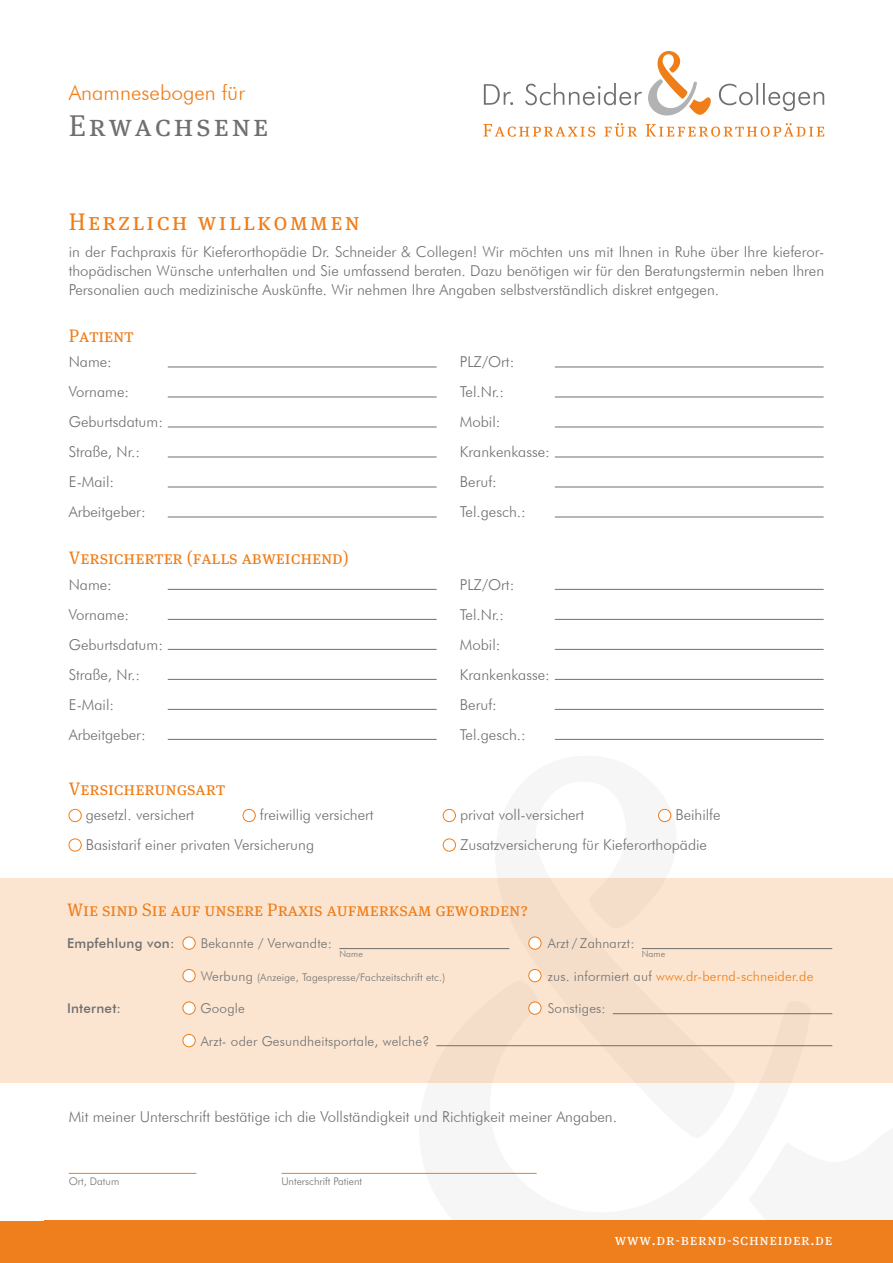
<style>
.page{position:relative;width:893px;height:1263px;background:#fff}
.page>*{position:absolute;margin:0;border:0;box-sizing:border-box;transform-origin:0 0}
.t1{font:30px "Meta Serif Sc";letter-spacing:.1em;color:#6f6f6e}
.t2{font:24px "Meta Serif Sc";letter-spacing:.1em;color:#ef7d18}
.t3{font:300 21px "Futura BT";color:#ef7d18}
.t4{font:18px "Meta Serif Sc";color:#ef7d18}
.t5{font:300 15px/18.8px "Futura BT";color:#6f6f6e;text-align:justify}
.t6{font:15px "Meta Serif Sc";letter-spacing:.05em;color:#fff}
.t7{font:300 13.5px "Futura BT";letter-spacing:.015em;color:#6f6f6e}
.t8{font:300 13.5px "Futura BT";letter-spacing:.015em;color:#ef7d18}
.t9{font:500 13.5px "Futura BT";letter-spacing:.015em;color:#6f6f6e}
.t10{font:300 10.5px "Futura BT";letter-spacing:.015em;color:#6f6f6e}
.t11{font:300 9px "Futura BT";letter-spacing:.015em;color:#6f6f6e}
.s1{font-size:13.5px}
.s2{color:#6f6f6e}
</style>
<div class="page">
<svg style="left:419px;top:1082px;width:392px;height:91px"></svg>
<svg style="left:749px;top:1126px;width:62px;height:47px"></svg>
<svg style="left:648px;top:51px;width:63px;height:64px"></svg>
<svg style="left:719px;top:83px;width:105px;height:28px"></svg>
<svg style="left:483px;top:123px;width:341px;height:14px"></svg>
<svg style="left:484px;top:83px;width:158px;height:22px"></svg>
<hr style="left:168px;top:367px;width:269px;height:1px;background:#6f6f6e">
<hr style="left:555px;top:367px;width:269px;height:1px;background:#6f6f6e">
<hr style="left:168px;top:397px;width:269px;height:1px;background:#6f6f6e">
<hr style="left:555px;top:397px;width:269px;height:1px;background:#6f6f6e">
<hr style="left:168px;top:427px;width:269px;height:1px;background:#6f6f6e">
<hr style="left:555px;top:427px;width:269px;height:1px;background:#6f6f6e">
<hr style="left:168px;top:457px;width:269px;height:1px;background:#6f6f6e">
<hr style="left:555px;top:457px;width:269px;height:1px;background:#6f6f6e">
<hr style="left:168px;top:487px;width:269px;height:1px;background:#6f6f6e">
<hr style="left:555px;top:487px;width:269px;height:1px;background:#6f6f6e">
<hr style="left:168px;top:517px;width:269px;height:1px;background:#6f6f6e">
<hr style="left:555px;top:517px;width:269px;height:1px;background:#6f6f6e">
<hr style="left:168px;top:589px;width:269px;height:1px;background:#6f6f6e">
<hr style="left:555px;top:589px;width:269px;height:1px;background:#6f6f6e">
<hr style="left:168px;top:619px;width:269px;height:1px;background:#6f6f6e">
<hr style="left:555px;top:619px;width:269px;height:1px;background:#6f6f6e">
<hr style="left:168px;top:649px;width:269px;height:1px;background:#6f6f6e">
<hr style="left:555px;top:649px;width:269px;height:1px;background:#6f6f6e">
<hr style="left:168px;top:679px;width:269px;height:1px;background:#6f6f6e">
<hr style="left:555px;top:679px;width:269px;height:1px;background:#6f6f6e">
<hr style="left:168px;top:709px;width:269px;height:1px;background:#6f6f6e">
<hr style="left:555px;top:709px;width:269px;height:1px;background:#6f6f6e">
<hr style="left:168px;top:739px;width:269px;height:1px;background:#6f6f6e">
<hr style="left:555px;top:739px;width:269px;height:1px;background:#6f6f6e">
<div style="left:69px;top:809px;width:12px;height:13px;border:1px solid #ef7d18;border-radius:50%"></div>
<div style="left:243px;top:809px;width:12px;height:13px;border:1px solid #ef7d18;border-radius:50%"></div>
<div style="left:443px;top:809px;width:13px;height:13px;border:1px solid #ef7d18;border-radius:50%"></div>
<div style="left:658px;top:809px;width:13px;height:13px;border:1px solid #ef7d18;border-radius:50%"></div>
<div style="left:69px;top:839px;width:12px;height:12px;border:1px solid #ef7d18;border-radius:50%"></div>
<div style="left:443px;top:839px;width:13px;height:12px;border:1px solid #ef7d18;border-radius:50%"></div>
<div style="left:0;top:878px;width:893px;height:204px;background:#fbe5d1"></div>
<div style="left:183px;top:937px;width:12px;height:12px;background:#fff;border-radius:50%"></div>
<div style="left:183px;top:937px;width:12px;height:12px;border:1px solid #ef7d18;border-radius:50%"></div>
<div style="left:529px;top:937px;width:12px;height:12px;background:#fff;border-radius:50%"></div>
<div style="left:529px;top:937px;width:12px;height:12px;border:1px solid #ef7d18;border-radius:50%"></div>
<div style="left:183px;top:969px;width:12px;height:13px;background:#fff;border-radius:50%"></div>
<div style="left:183px;top:969px;width:12px;height:13px;border:1px solid #ef7d18;border-radius:50%"></div>
<div style="left:529px;top:969px;width:12px;height:13px;background:#fff;border-radius:50%"></div>
<div style="left:529px;top:969px;width:12px;height:13px;border:1px solid #ef7d18;border-radius:50%"></div>
<div style="left:183px;top:1002px;width:12px;height:12px;background:#fff;border-radius:50%"></div>
<div style="left:183px;top:1002px;width:12px;height:12px;border:1px solid #ef7d18;border-radius:50%"></div>
<div style="left:529px;top:1002px;width:12px;height:12px;background:#fff;border-radius:50%"></div>
<div style="left:529px;top:1002px;width:12px;height:12px;border:1px solid #ef7d18;border-radius:50%"></div>
<div style="left:183px;top:1034px;width:12px;height:13px;background:#fff;border-radius:50%"></div>
<div style="left:183px;top:1034px;width:12px;height:13px;border:1px solid #ef7d18;border-radius:50%"></div>
<hr style="left:436px;top:1045px;width:396px;height:1px;background:#6f6f6e">
<hr style="left:613px;top:1013px;width:219px;height:1px;background:#6f6f6e">
<hr style="left:339px;top:948px;width:170px;height:1px;background:#6f6f6e">
<hr style="left:642px;top:948px;width:190px;height:1px;background:#6f6f6e">
<div style="left:0;top:1220px;width:893px;height:43px;background:#ef7e1d"></div>
<hr style="left:69px;top:1173px;width:127px;height:1px;background:#ef7d18">
<hr style="left:281px;top:1173px;width:256px;height:1px;background:#ef7d18">
<h3 class="t3" style="left:69px;top:80px;width:178px">Anamnesebogen für</h3>
<h1 class="t1" style="left:69px;top:109px;width:201px">Erwachsene</h1>
<h2 class="t2" style="left:69px;top:208px;width:292px">Herzlich willkommen</h2>
<p class="t5" style="left:69px;top:242px;width:757px">in der Fachpraxis für Kieferorthopädie Dr. Schneider &amp; Collegen! Wir möchten uns mit Ihnen in Ruhe über Ihre kieferor&shy;thopädischen Wünsche unterhalten und Sie umfassend beraten. Dazu benötigen wir für den Beratungstermin neben Ihren Personalien auch medizinische Auskünfte. Wir nehmen Ihre Angaben selbstverständlich diskret entgegen.</p>
<p class="t4" style="left:69px;top:325px;width:66px">Patient</p>
<p class="t5" style="left:69px;top:352px;width:45px">Name:</p>
<p class="t5" style="left:460px;top:352px;width:56px">PLZ/Ort:</p>
<p class="t5" style="left:69px;top:382px;width:62px">Vorname:</p>
<p class="t5" style="left:460px;top:382px;width:46px">Tel.Nr.:</p>
<p class="t5" style="left:69px;top:412px;width:96px">Geburtsdatum:</p>
<p class="t5" style="left:460px;top:412px;width:42px">Mobil:</p>
<p class="t5" style="left:69px;top:442px;width:73px">Straße, Nr.:</p>
<p class="t5" style="left:460px;top:442px;width:91px">Krankenkasse:</p>
<p class="t5" style="left:69px;top:472px;width:47px">E-Mail:</p>
<p class="t5" style="left:460px;top:472px;width:38px">Beruf:</p>
<p class="t5" style="left:69px;top:502px;width:78px">Arbeitgeber:</p>
<p class="t5" style="left:460px;top:502px;width:67px">Tel.gesch.:</p>
<p class="t4" style="left:69px;top:548px;width:282px">Versicherter (falls abweichend)</p>
<p class="t5" style="left:69px;top:575px;width:45px">Name:</p>
<p class="t5" style="left:460px;top:575px;width:56px">PLZ/Ort:</p>
<p class="t5" style="left:69px;top:605px;width:62px">Vorname:</p>
<p class="t5" style="left:460px;top:605px;width:46px">Tel.Nr.:</p>
<p class="t5" style="left:69px;top:635px;width:96px">Geburtsdatum:</p>
<p class="t5" style="left:460px;top:635px;width:42px">Mobil:</p>
<p class="t5" style="left:69px;top:665px;width:73px">Straße, Nr.:</p>
<p class="t5" style="left:460px;top:665px;width:91px">Krankenkasse:</p>
<p class="t5" style="left:69px;top:695px;width:47px">E-Mail:</p>
<p class="t5" style="left:460px;top:695px;width:38px">Beruf:</p>
<p class="t5" style="left:69px;top:725px;width:78px">Arbeitgeber:</p>
<p class="t5" style="left:460px;top:725px;width:67px">Tel.gesch.:</p>
<p class="t4" style="left:69px;top:778px;width:158px">Versicherungsart</p>
<p class="t5" style="left:86px;top:805px;width:110px">gesetzl. versichert</p>
<p class="t5" style="left:260px;top:805px;width:115px">freiwillig versichert</p>
<p class="t5" style="left:460px;top:805px;width:126px">privat voll-versichert</p>
<p class="t5" style="left:675px;top:805px;width:47px">Beihilfe</p>
<p class="t5" style="left:86px;top:835px;width:230px">Basistarif einer privaten Versicherung</p>
<p class="t5" style="left:460px;top:835px;width:249px">Zusatzversicherung für Kieferorthopädie</p>
<p class="t4" style="left:67px;top:899px;width:463px">Wie sind Sie auf unsere Praxis aufmerksam geworden?</p>
<p class="t9" style="left:67px;top:935px;width:109px">Empfehlung von:</p>
<p class="t7" style="left:201px;top:935px;width:133px">Bekannte / Verwandte:</p>
<p class="t7" style="left:548px;top:935px;width:88px">Arzt / Zahnarzt:</p>
<p class="t10" style="left:201px;top:971px;width:246px"><span class="s1">Werbung</span> (Anzeige, Tagespresse/Fachzeitschrift etc.)</p>
<p class="t8" style="left:548px;top:968px;width:267px"><span class="s2">zus. informiert auf</span> www.dr-bernd-schneider.de</p>
<p class="t9" style="left:67px;top:1000px;width:55px">Internet:</p>
<p class="t7" style="left:201px;top:1000px;width:46px">Google</p>
<p class="t7" style="left:548px;top:1000px;width:60px">Sonstiges:</p>
<p class="t7" style="left:201px;top:1033px;width:230px">Arzt- oder Gesundheitsportale, welche?</p>
<p class="t11" style="left:339px;top:948px;width:25px">Name</p>
<p class="t11" style="left:642px;top:948px;width:25px">Name</p>
<p class="t5" style="left:69px;top:1107px;width:550px">Mit meiner Unterschrift bestätige ich die Vollständigkeit und Richtigkeit meiner Angaben.</p>
<p class="t10" style="left:69px;top:1175px;width:52px">Ort, Datum</p>
<p class="t10" style="left:281px;top:1175px;width:82px">Unterschrift Patient</p>
<p class="t6" style="left:615px;top:1231px;width:219px">www.dr-bernd-schneider.de</p>
</div>
